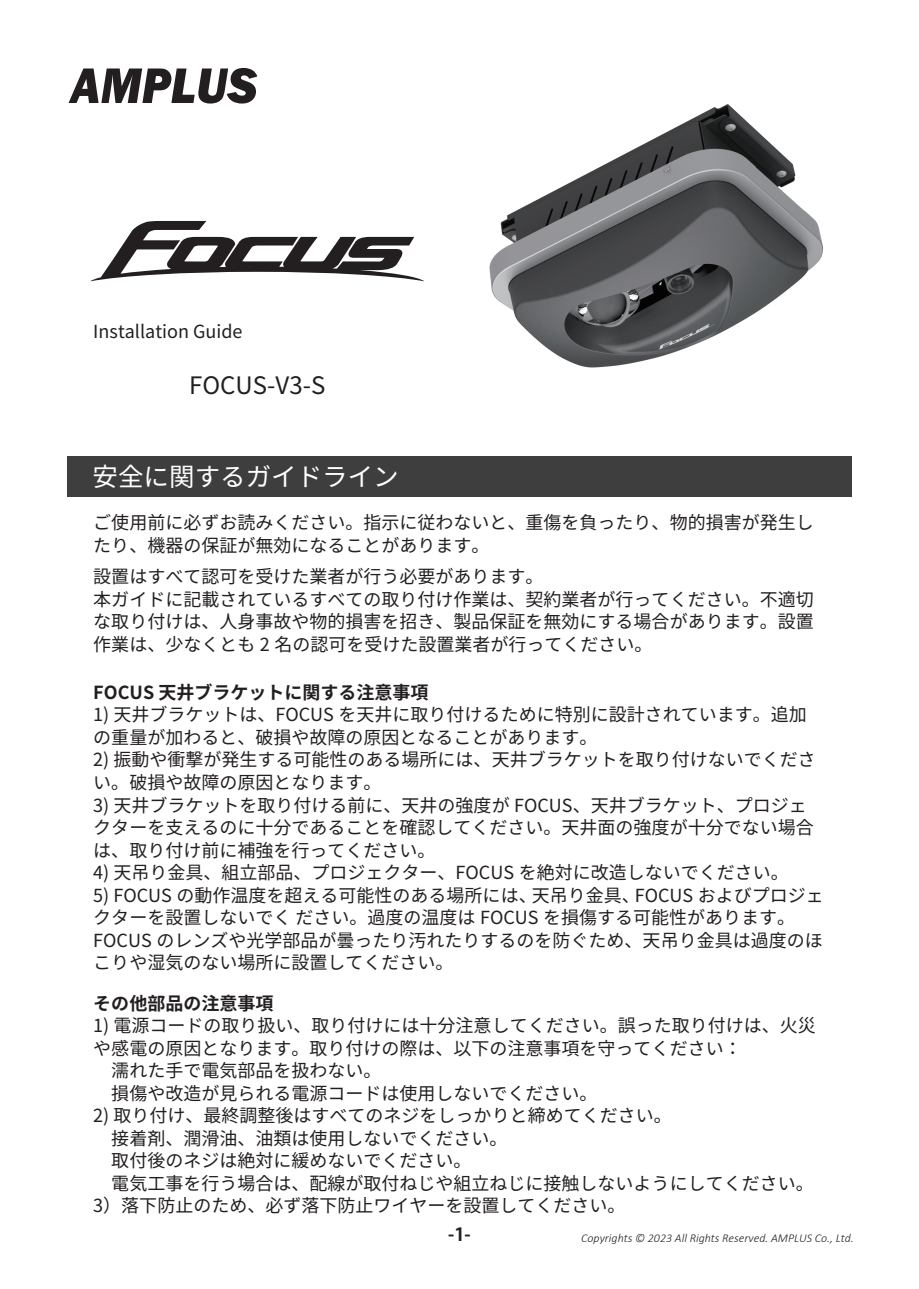
<style>
.page{position:relative;width:919px;height:1289px;background:#fff}
.page>*{position:absolute;margin:0;border:0;box-sizing:border-box;transform-origin:0 0}
.t1{font:25.5px "Noto Sans JP";color:#fff}
.t2{font:24px "Noto Sans JP";color:#231f20}
.t3{font:18px/22.5px "Noto Sans JP";color:#231f20}
.t4{font:700 18px "Noto Sans JP";color:#231f20}
.t5{font:700 18px "Koz Go Pro";color:#231f20}
.t6{font:italic 300 12px "Calibri";color:#231f20}
</style>
<div class="page">
<img style="left:489px;top:104px;width:334px;height:264px">
<svg style="left:69px;top:68px;width:188px;height:35px"></svg>
<svg style="left:91px;top:221px;width:333px;height:60px"></svg>
<div style="left:67px;top:456px;width:784px;height:40px;background:#3e3e3f"></div>
<p class="t3" style="left:93px;top:320px;width:151px">Installation Guide</p>
<h2 class="t2" style="left:189px;top:371px;width:138px">FOCUS-V3-S</h2>
<h1 class="t1" style="left:93px;top:462px;width:308px">安全に関するガイドライン</h1>
<p class="t3" style="left:93px;top:511px;width:722px">ご使用前に必ずお読みください。指示に従わないと、重傷を負ったり、物的損害が発生したり、機器の保証が無効になることがあります。</p>
<p class="t3" style="left:93px;top:566px;width:722px">設置はすべて認可を受けた業者が行う必要があります。<br>本ガイドに記載されているすべての取り付け作業は、契約業者が行ってください。不適切な取り付けは、人身事故や物的損害を招き、製品保証を無効にする場合があります。設置作業は、少なくとも 2 名の認可を受けた設置業者が行ってください。</p>
<p class="t4" style="left:93px;top:682px;width:336px">FOCUS 天井ブラケットに関する注意事項</p>
<p class="t3" style="left:93px;top:704px;width:715px">1) 天井ブラケットは、FOCUS を天井に取り付けるために特別に設計されています。追加の重量が加わると、破損や故障の原因となることがあります。</p>
<p class="t3" style="left:93px;top:749px;width:724px">2) 振動や衝撃が発生する可能性のある場所には、天井ブラケットを取り付けないでください。破損や故障の原因となります。</p>
<p class="t3" style="left:93px;top:794px;width:722px">3) 天井ブラケットを取り付ける前に、天井の強度が FOCUS、天井ブラケット、プロジェクターを支えるのに十分であることを確認してください。天井面の強度が十分でない場合は、取り付け前に補強を行ってください。</p>
<p class="t3" style="left:93px;top:861px;width:697px">4) 天吊り金具、組立部品、プロジェクター、FOCUS を絶対に改造しないでください。</p>
<p class="t3" style="left:93px;top:884px;width:732px">5) FOCUS の動作温度を超える可能性のある場所には、天吊り金具、FOCUS およびプロジェクターを設置しないでく ださい。過度の温度は FOCUS を損傷する可能性があります。FOCUS のレンズや光学部品が曇ったり汚れたりするのを防ぐため、天吊り金具は過度のほこりや湿気のない場所に設置してください。</p>
<p class="t4" style="left:93px;top:992px;width:181px">その他部品の注意事項</p>
<p class="t3" style="left:93px;top:1014px;width:724px">1) 電源コードの取り扱い、取り付けには十分注意してください。誤った取り付けは、火災や感電の原因となります。取り付けの際は、以下の注意事項を守ってください：<br>　濡れた手で電気部品を扱わない。<br>　損傷や改造が見られる電源コードは使用しないでください。</p>
<p class="t3" style="left:93px;top:1104px;width:722px">2) 取り付け、最終調整後はすべてのネジをしっかりと締めてください。<br>　接着剤、潤滑油、油類は使用しないでください。<br>　取付後のネジは絶対に緩めないでください。<br>　電気工事を行う場合は、配線が取付ねじや組立ねじに接触しないようにしてください。3）落下防止のため、必ず落下防止ワイヤーを設置してください。</p>
<p class="t6" style="left:581px;top:1229px;width:274px">Copyrights © 2023 All Rights Reserved. AMPLUS Co., Ltd.</p>
<p class="t5" style="left:448px;top:1222px;width:24px">-1-</p>
</div>
